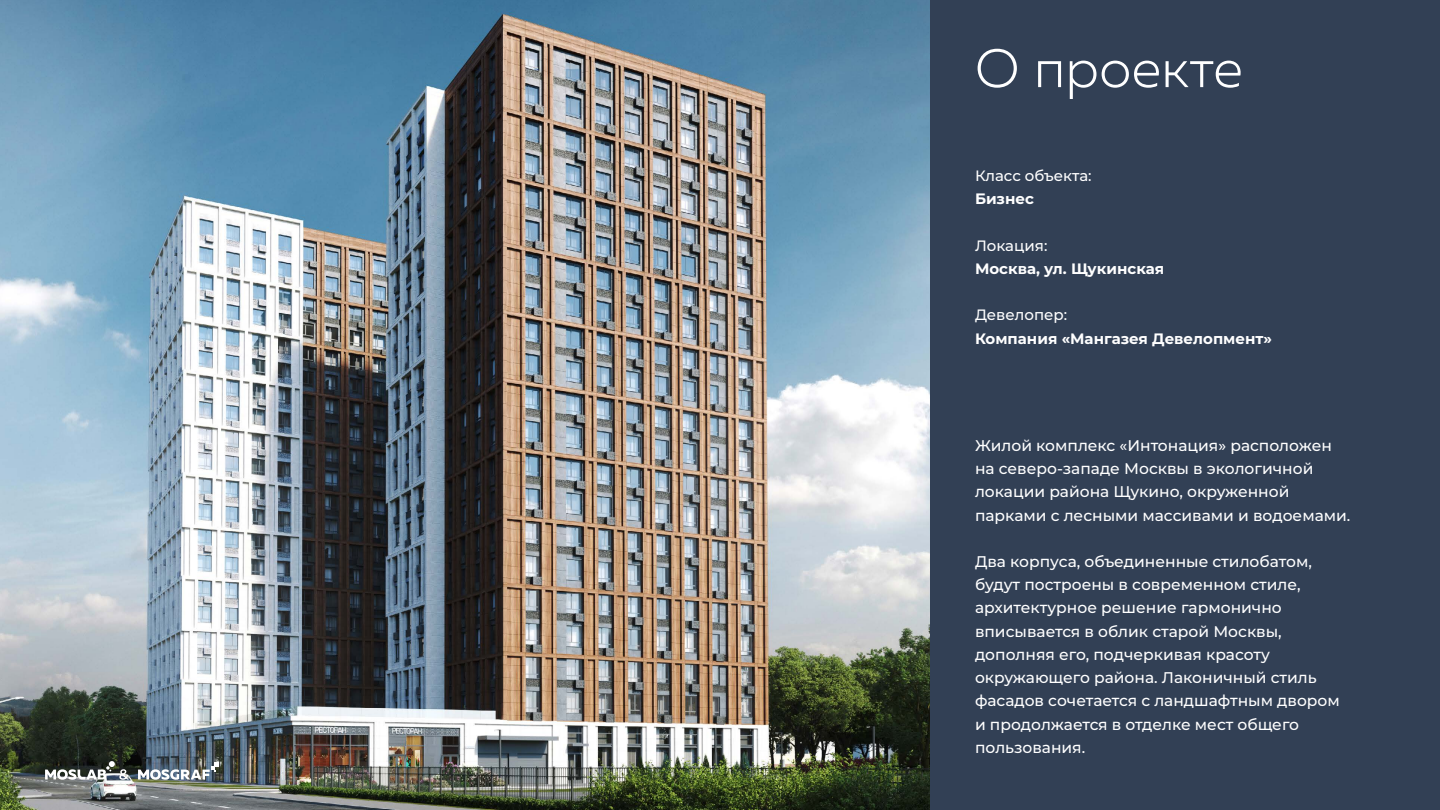
<style>
.page{position:relative;width:1440px;height:810px;background:#fff}
.page>*{position:absolute;margin:0;border:0;box-sizing:border-box;transform-origin:0 0}
.t1{font:300 54px "Muller";letter-spacing:.005em;color:#fff}
.t2{font:500 15.45px/23.2px "Montserrat";color:#fff}
.t3{font:700 15px "Montserrat";color:#fff}
.t4{font:500 15px "Montserrat";color:#fff}
</style>
<div class="page">
<img style="left:0;top:0;width:930px;height:810px">
<div style="left:930px;top:0;width:510px;height:810px;background:#324055"></div>
<svg style="left:138px;top:762px;width:81px;height:18px"></svg>
<svg style="left:45px;top:761px;width:84px;height:19px"></svg>
<h1 class="t1" style="left:975px;top:36px;width:269px">О проекте</h1>
<p class="t4" style="left:975px;top:165px;width:118px">Класс объекта:</p>
<p class="t3" style="left:975px;top:188px;width:61px">Бизнес</p>
<p class="t4" style="left:975px;top:235px;width:74px">Локация:</p>
<p class="t3" style="left:975px;top:258px;width:191px">Москва, ул. Щукинская</p>
<p class="t4" style="left:975px;top:305px;width:94px">Девелопер:</p>
<p class="t3" style="left:975px;top:327px;width:299px">Компания «Мангазея Девелопмент»</p>
<p class="t2" style="left:975px;top:433px;width:377px">Жилой комплекс «Интонация» расположен на северо-западе Москвы в экологичной локации района Щукино, окруженной парками с лесными массивами и водоемами.</p>
<p class="t2" style="left:975px;top:549px;width:366px">Два корпуса, объединенные стилобатом, будут построены в современном стиле, архитектурное решение гармонично вписывается в облик старой Москвы, дополняя его, подчеркивая красоту окружающего района. Лаконичный стиль фасадов сочетается с ландшафтным двором и продолжается в отделке мест общего пользования.</p>
</div>
